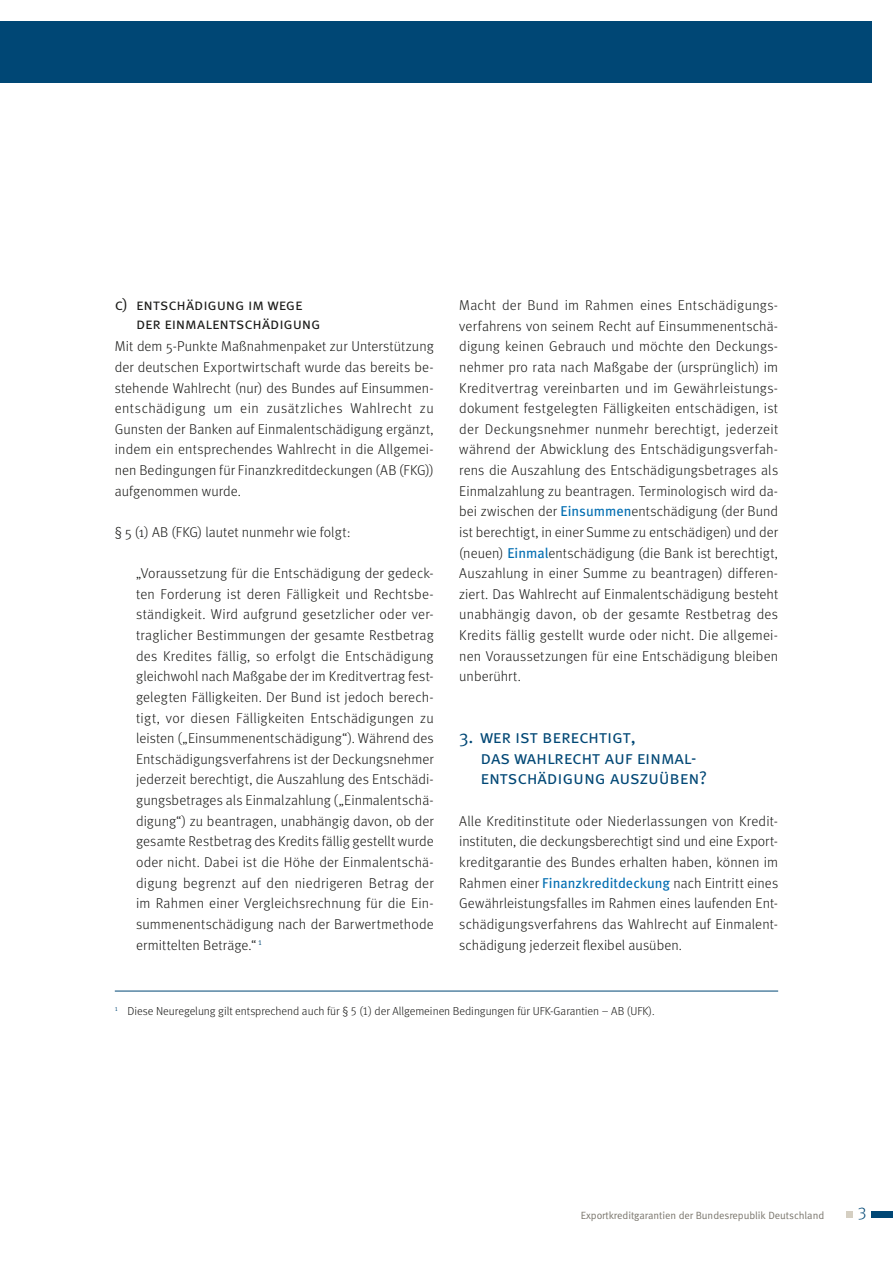
<style>
.page{position:relative;width:893px;height:1263px;background:#fff}
.page>*{position:absolute;margin:0;border:0;box-sizing:border-box;transform-origin:0 0}
.Merkbl_Head_1__EKG{font:18.3px/20.7px "Meta Normal Caps";letter-spacing:-.01em;color:#004775}
.t1{font:17.25px "Meta Light LF";color:#004775}
.Merkbl_Head_2{font:15.75px/18.8px "Meta Normal Caps";letter-spacing:-.005em;color:#1a1a18}
.Merkbl_Fließtext-201{font:300 14.25px/20.7px "Meta";letter-spacing:.005em;color:#1a1a18;text-align:justify}
.Merkbl_Fließtext-202{font:300 14.25px/20.7px "Meta";letter-spacing:.01em;color:#1a1a18;text-align:justify}
.t2{font:11.7px "Meta Light LF";color:#1a1a18}
.t3{font:10.5px "Meta Normal";letter-spacing:-.005em;color:#7a766d}
.s1{font-weight:400;color:#006db1}
</style>
<div class="page">
<div style="left:872px;top:1211px;width:21px;height:7px;background:#004775"></div>
<div style="left:846px;top:1211px;width:7px;height:7px;background:#d5cfc2"></div>
<div style="left:0;top:21px;width:872px;height:62px;background:#004775"></div>
<hr style="left:115px;top:991px;width:663px;height:1px;background:#004775">
<p class="Merkbl_Head_2" style="left:136px;top:295px;width:186px;text-indent:-21px">c) entschädigung im wege der einmalentschädigung</p>
<p class="Merkbl_Fließtext-201" style="left:115px;top:336px;width:320px">Mit dem 5-Punkte Maßnahmenpaket zur Unterstützung der deutschen Exportwirtschaft wurde das bereits be&shy;stehende Wahlrecht (nur) des Bundes auf Einsummen&shy;entschädigung um ein zusätzliches Wahlrecht zu Gunsten der Banken auf Einmalentschädigung ergänzt, indem ein entsprechendes Wahlrecht in die Allgemei&shy;nen Bedingungen für Finanzkreditdeckungen (AB (FKG)) aufgenommen wurde.</p>
<p class="Merkbl_Fließtext-201" style="left:115px;top:521px;width:237px">§ 5 (1) AB (FKG) lautet nunmehr wie folgt:</p>
<p class="Merkbl_Fließtext-202" style="left:136px;top:563px;width:299px">„Voraussetzung für die Entschädigung der gedeck&shy;ten Forderung ist deren Fälligkeit und Rechtsbe&shy;ständigkeit. Wird aufgrund gesetzlicher oder ver&shy;traglicher Bestimmungen der gesamte Restbetrag des Kredites fällig, so erfolgt die Entschädigung gleichwohl nach Maßgabe der im Kreditvertrag fest&shy;gelegten Fälligkeiten. Der Bund ist jedoch berech&shy;tigt, vor diesen Fälligkeiten Entschädigungen zu leisten („Einsummenentschädigung“). Während des Entschädigungsverfahrens ist der Deckungsnehmer jederzeit berechtigt, die Auszahlung des Entschädi&shy;gungsbetrages als Einmalzahlung („Einmalentschä&shy;digung“) zu beantragen, unabhängig davon, ob der gesamte Restbetrag des Kredits fällig gestellt wurde oder nicht. Dabei ist die Höhe der Einmalentschä&shy;digung begrenzt auf den niedrigeren Betrag der im Rahmen einer Vergleichsrechnung für die Ein&shy;summenentschädigung nach der Barwertmethode ermittelten Beträge.“ <sup>1</sup></p>
<p class="Merkbl_Fließtext-201" style="left:459px;top:295px;width:320px">Macht der Bund im Rahmen eines Entschädigungs&shy;verfahrens von seinem Recht auf Einsummenentschä&shy;digung keinen Gebrauch und möchte den Deckungs&shy;nehmer pro rata nach Maßgabe der (ursprünglich) im Kreditvertrag vereinbarten und im Gewährleistungs&shy;dokument festgelegten Fälligkeiten entschädigen, ist der Deckungsnehmer nunmehr berechtigt, jederzeit während der Abwicklung des Entschädigungsverfah&shy;rens die Auszahlung des Entschädigungsbetrages als Einmalzahlung zu beantragen. Terminologisch wird da&shy;bei zwischen der <span class="s1">Einsummen</span>entschädigung (der Bund ist berechtigt, in einer Summe zu entschädigen) und der (neuen) <span class="s1">Einmal</span>entschädigung (die Bank ist berechtigt, Auszahlung in einer Summe zu beantragen) differen&shy;ziert. Das Wahlrecht auf Einmalentschädigung besteht unabhängig davon, ob der gesamte Restbetrag des Kredits fällig gestellt wurde oder nicht. Die allgemei&shy;nen Voraussetzungen für eine Entschädigung bleiben unberührt.</p>
<p class="Merkbl_Head_1__EKG" style="left:480px;top:726px;width:217px;text-indent:-21px">3. wer ist berechtigt,<br>das wahlrecht auf einmal-</p>
<p class="Merkbl_Head_1__EKG" style="left:480px;top:767px;width:228px">entschädigung auszuüben?</p>
<p class="Merkbl_Fließtext-201" style="left:459px;top:810px;width:320px">Alle Kreditinstitute oder Niederlassungen von Kredit&shy;instituten, die deckungsberechtigt sind und eine Export&shy;kreditgarantie des Bundes erhalten haben, können im Rahmen einer <span class="s1">Finanzkreditdeckung</span> nach Eintritt eines Gewährleistungsfalles im Rahmen eines laufenden Ent&shy;schädigungsverfahrens das Wahlrecht auf Einmalent&shy;schädigung jederzeit flexibel ausüben.</p>
<p class="t2" style="left:115px;top:1004px;width:541px"><sup>1</sup> Diese Neuregelung gilt entsprechend auch für § 5 (1) der Allgemeinen Bedingungen für UFK-Garantien – AB (UFK).</p>
<p class="t3" style="left:581px;top:1209px;width:245px">Exportkreditgarantien der Bundesrepublik Deutschland</p>
<p class="t1" style="left:858px;top:1203px;width:10px">3</p>
</div>
